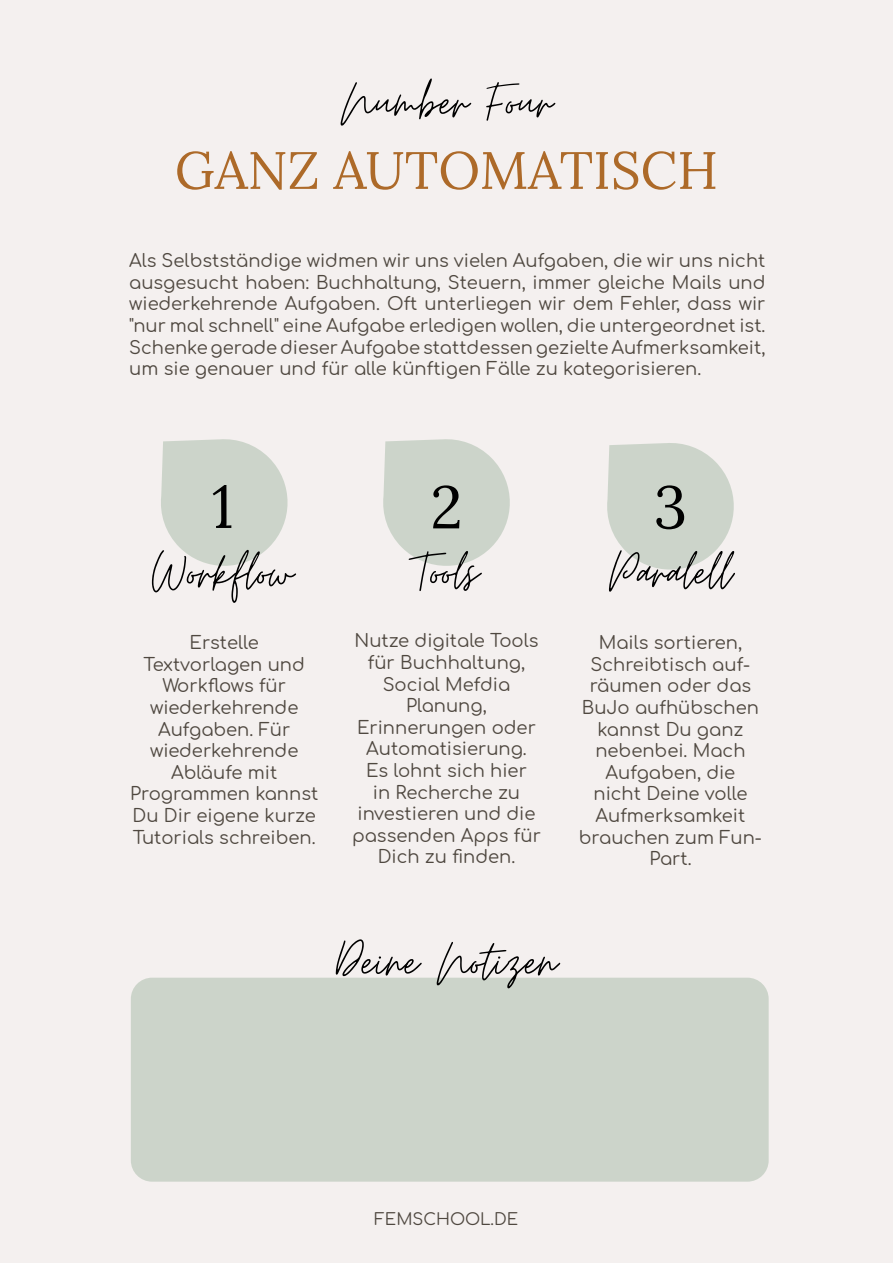
<style>
.page{position:relative;width:893px;height:1263px;background:#f4f0ef}
.page>*{position:absolute;margin:0;border:0;box-sizing:border-box;transform-origin:0 0}
.t1{font:60.15px "Moon Time";color:#000}
.t2{font:60px "Moon Time";color:#000}
.t3{font:60px "Lora";color:#000}
.t4{font:52.5px "Lora";color:#ad6a29}
.t5{font:18px/21.6px "Comfortaa";color:#4f4840;text-align:center}
.t6{font:16.5px "Comfortaa";color:#4f4840}
</style>
<div class="page">
<div style="left:131px;top:978px;width:638px;height:204px;background:#ccd4ca;border-radius:21px"></div>
<svg style="left:161px;top:439px;width:127px;height:127px"></svg>
<svg style="left:383px;top:439px;width:127px;height:127px"></svg>
<svg style="left:607px;top:443px;width:127px;height:127px"></svg>
<h2 class="t2" style="left:341px;top:74px;width:213px">Number Four</h2>
<h3 class="t4" style="left:175px;top:130px;width:545px">GANZ AUTOMATISCH</h3>
<p class="t5" style="left:129px;top:248px;width:638px;text-align:justify">Als Selbstständige widmen wir uns vielen Aufgaben, die wir uns nicht ausgesucht haben: Buchhaltung, Steuern, immer gleiche Mails und wiederkehrende Aufgaben. Oft unterliegen wir dem Fehler, dass wir "nur mal schnell" eine Aufgabe erledigen wollen, die untergeordnet ist.<br>Schenke gerade dieser Aufgabe stattdessen gezielte Aufmerksamkeit, um sie genauer und für alle künftigen Fälle zu kategorisieren.</p>
<h2 class="t3" style="left:212px;top:461px;width:23px">1</h2>
<h2 class="t3" style="left:430px;top:461px;width:34px">2</h2>
<h2 class="t3" style="left:654px;top:461px;width:35px">3</h2>
<h2 class="t2" style="left:152px;top:544px;width:143px">Workflow</h2>
<h2 class="t2" style="left:414px;top:544px;width:66px">Tools</h2>
<h2 class="t2" style="left:609px;top:544px;width:125px">Paralell</h2>
<p class="t5" style="left:130px;top:630px;width:190px">Erstelle<br>Textvorlagen und<br>Workflows für wiederkehrende<br>Aufgaben. Für wiederkehrende<br>Abläufe mit<br>Programmen kannst<br>Du Dir eigene kurze<br>Tutorials schreiben.</p>
<p class="t5" style="left:352px;top:628px;width:190px">Nutze digitale Tools für Buchhaltung,<br>Social Mefdia<br>Planung,<br>Erinnerungen oder<br>Automatisierung.<br>Es lohnt sich hier<br>in Recherche zu investieren und die passenden Apps für<br>Dich zu finden.</p>
<p class="t5" style="left:579px;top:630px;width:185px">Mails sortieren,<br>Schreibtisch auf&shy;räumen oder das<br>BuJo aufhübschen kannst Du ganz nebenbei. Mach<br>Aufgaben, die<br>nicht Deine volle<br>Aufmerksamkeit brauchen zum Fun-<br>Part.</p>
<h1 class="t1" style="left:336px;top:934px;width:223px">Deine Notizen</h1>
<p class="t6" style="left:375px;top:1204px;width:145px">FEMSCHOOL.DE</p>
</div>
